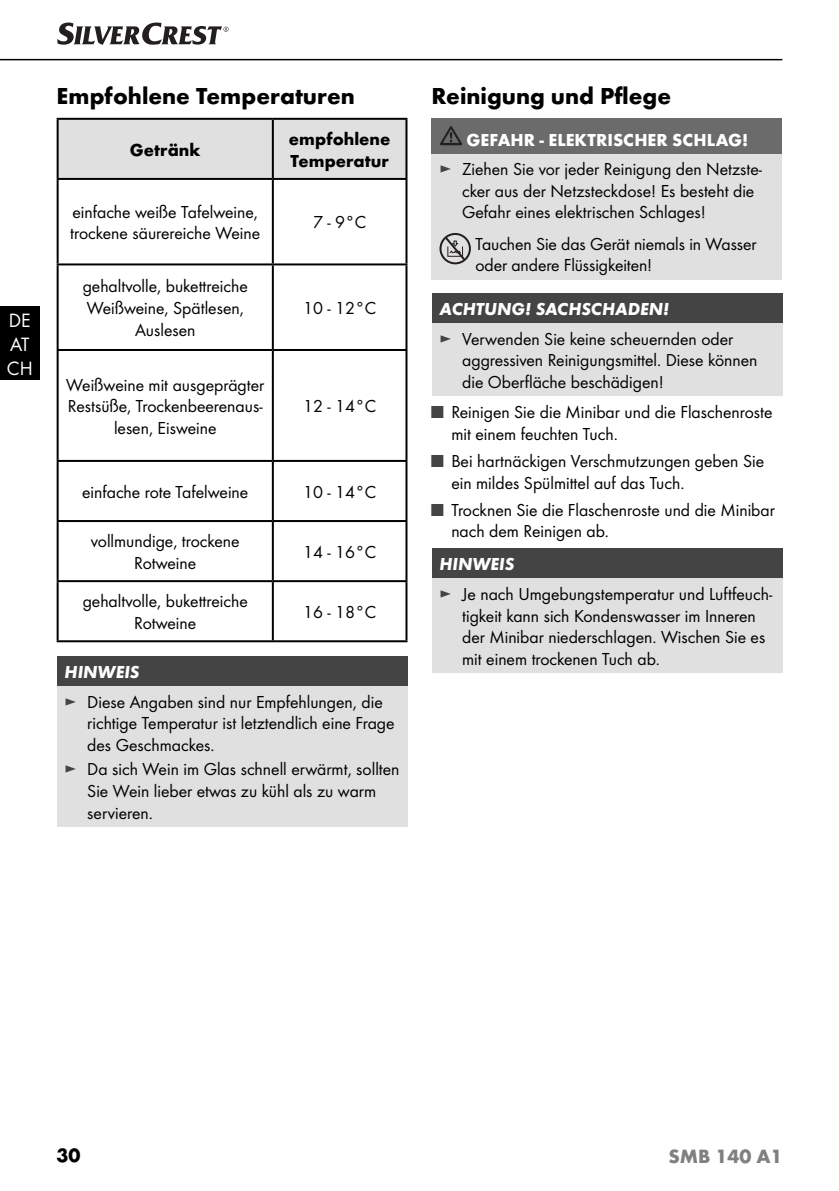
<style>
.page{position:relative;width:839px;height:1191px;background:#fff}
.page>*{position:absolute;margin:0;border:0;box-sizing:border-box;transform-origin:0 0}
.t1{font:700 24px "Futura";color:#000}
.t2{font:700 20px "Futura";color:#808080}
.t3{font:20px/24px "Futura Boo";color:#fff}
.t4{font:700 20px "Futura";color:#000}
.t5{font:18px/21.6px "Futura Boo";color:#000}
.t6{font:italic 700 18px "Futura";color:#fff}
.t7{font:700 18px/21.6px "Futura";color:#000}
.t8{font:700 18px "Futura";color:#fff}
.s1{color:#444}
</style>
<div class="page">
<hr style="left:0;top:59px;width:782px;height:1px;background:#000">
<div style="left:0;top:306px;width:40px;height:74px;background:#000"></div>
<svg style="left:57px;top:23px;width:172px;height:22px"></svg>
<div style="left:59px;top:120px;width:346px;height:58px;background:#e0e0e0"></div>
<hr style="left:57px;top:118px;width:216px;height:2px;background:#000">
<hr style="left:57px;top:120px;width:2px;height:58px;background:#000">
<hr style="left:273px;top:118px;width:134px;height:2px;background:#000">
<hr style="left:272px;top:120px;width:2px;height:58px;background:#000">
<hr style="left:405px;top:120px;width:2px;height:58px;background:#000">
<hr style="left:57px;top:178px;width:216px;height:2px;background:#000">
<hr style="left:57px;top:180px;width:2px;height:83px;background:#000">
<hr style="left:273px;top:178px;width:134px;height:2px;background:#000">
<hr style="left:272px;top:180px;width:2px;height:83px;background:#000">
<hr style="left:405px;top:180px;width:2px;height:83px;background:#000">
<hr style="left:57px;top:263px;width:216px;height:2px;background:#000">
<hr style="left:57px;top:265px;width:2px;height:84px;background:#000">
<hr style="left:273px;top:263px;width:134px;height:2px;background:#000">
<hr style="left:272px;top:265px;width:2px;height:84px;background:#000">
<hr style="left:405px;top:265px;width:2px;height:84px;background:#000">
<hr style="left:57px;top:349px;width:216px;height:2px;background:#000">
<hr style="left:57px;top:351px;width:2px;height:109px;background:#000">
<hr style="left:273px;top:349px;width:134px;height:2px;background:#000">
<hr style="left:272px;top:351px;width:2px;height:109px;background:#000">
<hr style="left:405px;top:351px;width:2px;height:109px;background:#000">
<hr style="left:57px;top:460px;width:216px;height:2px;background:#000">
<hr style="left:57px;top:462px;width:2px;height:58px;background:#000">
<hr style="left:273px;top:460px;width:134px;height:2px;background:#000">
<hr style="left:272px;top:462px;width:2px;height:58px;background:#000">
<hr style="left:405px;top:462px;width:2px;height:58px;background:#000">
<hr style="left:57px;top:520px;width:216px;height:2px;background:#000">
<hr style="left:57px;top:522px;width:2px;height:58px;background:#000">
<hr style="left:273px;top:520px;width:134px;height:2px;background:#000">
<hr style="left:272px;top:522px;width:2px;height:58px;background:#000">
<hr style="left:405px;top:522px;width:2px;height:58px;background:#000">
<hr style="left:57px;top:580px;width:216px;height:2px;background:#000">
<hr style="left:57px;top:582px;width:2px;height:58px;background:#000">
<hr style="left:273px;top:580px;width:134px;height:2px;background:#000">
<hr style="left:272px;top:582px;width:2px;height:58px;background:#000">
<hr style="left:405px;top:582px;width:2px;height:58px;background:#000">
<hr style="left:57px;top:640px;width:350px;height:2px;background:#000">
<div style="left:57px;top:656px;width:351px;height:30px;background:#444"></div>
<div style="left:57px;top:686px;width:351px;height:140px;background:#e0e0e0"></div>
<div style="left:431px;top:118px;width:351px;height:36px;background:#6b6b6b"></div>
<div style="left:431px;top:154px;width:351px;height:125px;background:#e0e0e0"></div>
<svg style="left:440px;top:126px;width:22px;height:19px"></svg>
<div style="left:439px;top:233px;width:32px;height:31px;border:2px solid #231f20;border-radius:50%"></div>
<svg style="left:443px;top:235px;width:24px;height:27px"></svg>
<div style="left:431px;top:293px;width:351px;height:30px;background:#444"></div>
<div style="left:431px;top:323px;width:351px;height:73px;background:#e0e0e0"></div>
<div style="left:431px;top:548px;width:351px;height:30px;background:#444"></div>
<div style="left:431px;top:578px;width:351px;height:95px;background:#e0e0e0"></div>
<p class="t3" style="left:7px;top:309px;width:27px">DE<br>AT<br>CH</p>
<h1 class="t1" style="left:57px;top:87px;width:300px">Empfohlene Temperaturen</h1>
<p class="t7" style="left:130px;top:141px;width:72px">Getränk</p>
<p class="t7" style="left:289px;top:130px;width:103px">empfohlene<br>Temperatur</p>
<p class="t5" style="left:70px;top:202px;width:191px">einfache weiße Tafelweine, trockene säurereiche Weine</p>
<p class="t5" style="left:313px;top:213px;width:55px">7 - 9°C</p>
<p class="t5" style="left:83px;top:276px;width:167px;text-align:center">gehaltvolle, bukettreiche<br>Weißweine, Spätlesen,<br>Auslesen</p>
<p class="t5" style="left:303px;top:298px;width:75px">10 - 12°C</p>
<p class="t5" style="left:66px;top:375px;width:200px;text-align:center">Weißweine mit ausgeprägter<br>Restsüße, Trockenbeerenaus&shy;lesen, Eisweine</p>
<p class="t5" style="left:303px;top:396px;width:75px">12 - 14°C</p>
<p class="t5" style="left:82px;top:482px;width:168px">einfache rote Tafelweine</p>
<p class="t5" style="left:303px;top:482px;width:75px">10 - 14°C</p>
<p class="t5" style="left:91px;top:531px;width:150px;text-align:center">vollmundige, trockene<br>Rotweine</p>
<p class="t5" style="left:303px;top:542px;width:75px">14 - 16°C</p>
<p class="t5" style="left:83px;top:591px;width:167px;text-align:center">gehaltvolle, bukettreiche<br>Rotweine</p>
<p class="t5" style="left:303px;top:602px;width:75px">16 - 18°C</p>
<p class="t6" style="left:65px;top:665px;width:76px">HINWEIS</p>
<p class="t5" style="left:87px;top:692px;width:309px;text-indent:-23px"><span class="s1">►</span> Diese Angaben sind nur Empfehlungen, die richtige Temperatur ist letztendlich eine Frage des Geschmackes.</p>
<p class="t5" style="left:87px;top:759px;width:314px;text-indent:-23px"><span class="s1">►</span> Da sich Wein im Glas schnell erwärmt, sollten<br>Sie Wein lieber etwas zu kühl als zu warm servieren.</p>
<h1 class="t1" style="left:431px;top:87px;width:241px">Reinigung und Pflege</h1>
<p class="t8" style="left:467px;top:133px;width:283px">GEFAHR - ELEKTRISCHER SCHLAG!</p>
<p class="t5" style="left:462px;top:159px;width:302px;text-indent:-23px"><span class="s1">►</span> Ziehen Sie vor jeder Reinigung den Netzste&shy;cker aus der Netzsteckdose! Es besteht die<br>Gefahr eines elektrischen Schlages!</p>
<p class="t5" style="left:475px;top:234px;width:283px">Tauchen Sie das Gerät niemals in Wasser oder andere Flüssigkeiten!</p>
<p class="t6" style="left:439px;top:302px;width:231px">ACHTUNG! SACHSCHADEN!</p>
<p class="t5" style="left:462px;top:329px;width:297px;text-indent:-23px"><span class="s1">►</span> Verwenden Sie keine scheuernden oder aggressiven Reinigungsmittel. Diese können die Oberfläche beschädigen!</p>
<p class="t5" style="left:451px;top:402px;width:323px;text-indent:-20px"><span class="s1">■</span> Reinigen Sie die Minibar und die Flaschenroste mit einem feuchten Tuch.</p>
<p class="t5" style="left:451px;top:451px;width:314px;text-indent:-20px"><span class="s1">■</span> Bei hartnäckigen Verschmutzungen geben Sie ein mildes Spülmittel auf das Tuch.</p>
<p class="t5" style="left:451px;top:500px;width:325px;text-indent:-20px"><span class="s1">■</span> Trocknen Sie die Flaschenroste und die Minibar nach dem Reinigen ab.</p>
<p class="t6" style="left:439px;top:557px;width:76px">HINWEIS</p>
<p class="t5" style="left:462px;top:584px;width:312px;text-indent:-23px"><span class="s1">►</span> Je nach Umgebungstemperatur und Luftfeuch&shy;tigkeit kann sich Kondenswasser im Inneren der Minibar niederschlagen. Wischen Sie es mit einem trockenen Tuch ab.</p>
<p class="t4" style="left:57px;top:1148px;width:25px">30</p>
<p class="t2" style="left:668px;top:1148px;width:116px">SMB 140 A1</p>
</div>
